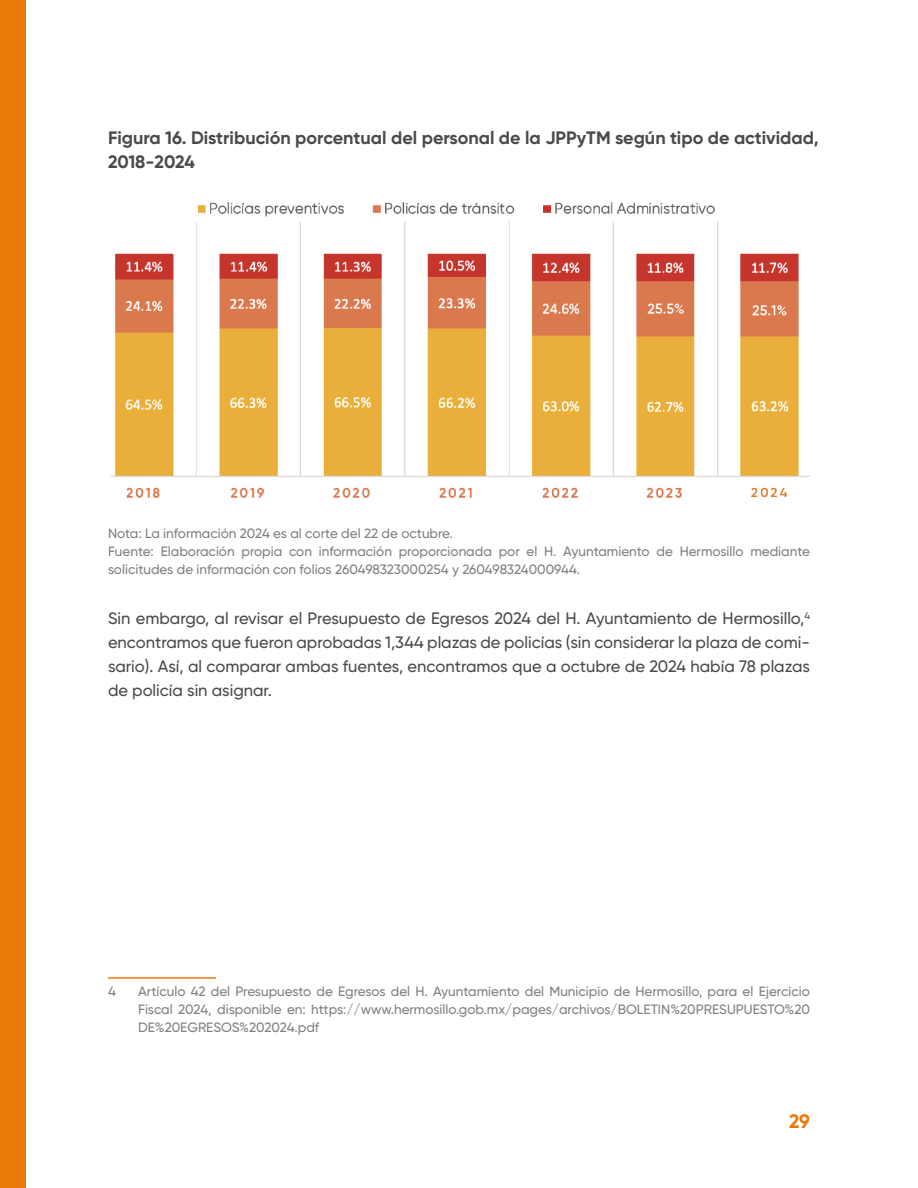
<style>
.page{position:relative;width:918px;height:1188px;background:#fff}
.page>*{position:absolute;margin:0;border:0;box-sizing:border-box;transform-origin:0 0}
.t1{font:700 19.5px "Gilroy";color:#ec7a08}
.t2{font:700 18px/24px "Gilroy";color:#4a4a49}
.t3{font:500 16.5px/24px "Gilroy";color:#4a4a49;text-align:justify}
.t4{font:500 13.5px/18px "Gilroy";color:#808080}
</style>
<div class="page">
<div style="left:0;top:0;width:26px;height:1188px;background:#ec7a08"></div>
<img style="left:110px;top:202px;width:699px;height:296px">
<hr style="left:108px;top:977px;width:108px;height:2px;background:#ec7a08">
<p class="t2" style="left:108px;top:126px;width:712px">Figura 16. Distribución porcentual del personal de la JPPyTM según tipo de actividad,<br>2018-2024</p>
<p class="t4" style="left:108px;top:525px;width:346px">Nota: La información 2024 es al corte del 22 de octubre.</p>
<p class="t4" style="left:108px;top:543px;width:704px">Fuente: Elaboración propia con información proporcionada por el H. Ayuntamiento de Hermosillo mediante solicitudes de información con folios 260498323000254 y 260498324000944.</p>
<p class="t3" style="left:108px;top:606px;width:704px">Sin embargo, al revisar el Presupuesto de Egresos 2024 del H. Ayuntamiento de Hermosillo,<sup>4 </sup>encontramos que fueron aprobadas 1,344 plazas de policías (sin considerar la plaza de comi&shy;sario). Así, al comparar ambas fuentes, encontramos que a octubre de 2024 había 78 plazas de policía sin asignar.</p>
<p class="t4" style="left:108px;top:982px;width:9px">4</p>
<p class="t4" style="left:138px;top:982px;width:673px;text-align:justify">Artículo 42 del Presupuesto de Egresos del H. Ayuntamiento del Municipio de Hermosillo, para el Ejercicio Fiscal 2024, disponible en: https://www.hermosillo.gob.mx/pages/archivos/BOLETIN%20PRESUPUESTO%20<br>DE%20EGRESOS%202024.pdf</p>
<h1 class="t1" style="left:789px;top:1109px;width:22px">29</h1>
</div>
